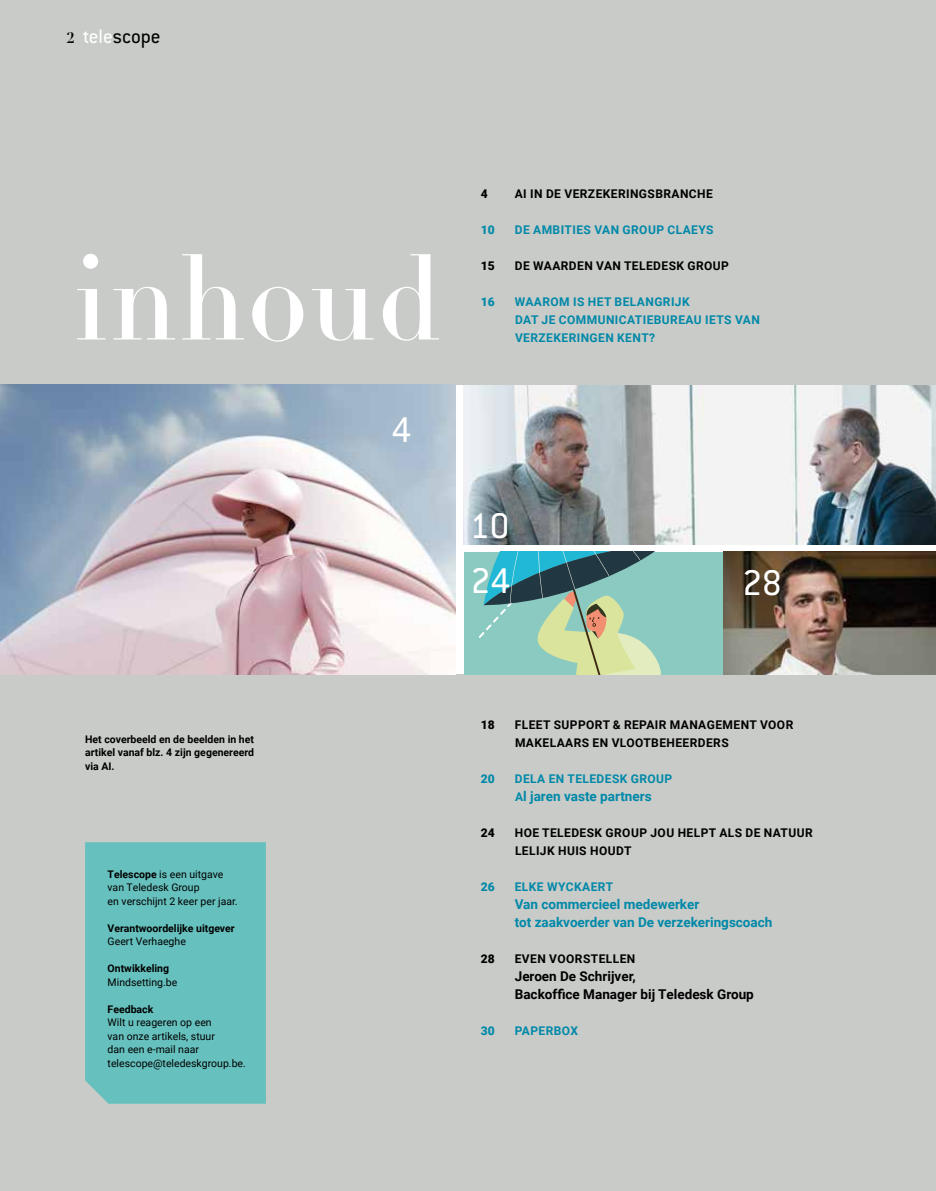
<style>
.page{position:relative;width:936px;height:1191px;background:#fff}
.page>*{position:absolute;margin:0;border:0;box-sizing:border-box;transform-origin:0 0}
.t1{font:115.8px "Didot LT Pro Headline";color:#fff}
.t2{font:39.15px/54.4px "Conduit ITC";color:#fff}
.t3{font:21.45px "Conduit ITC";color:#000}
.t4{font:700 13.5px/18px "Roboto";color:#0088a9}
.t5{font:700 13.5px/18px "Roboto";color:#000}
.t6{font:700 12px/18px "Roboto";letter-spacing:.035em;color:#000}
.t7{font:700 12px/18px "Roboto";letter-spacing:.035em;color:#0088a9}
.t8{font:900 12px "Roboto";color:#0088a9}
.t9{font:900 12px "Roboto";color:#000}
.t10{font:10.5px/13.5px "Roboto";color:#000}
.t11{font:700 10.5px/13.5px "Roboto";color:#000;text-align:justify}
.s1{font-family:"Didot LT Pro";font-weight:700;font-size:15px}
.s2{color:#fff}
.s3{font-weight:700}
.s4{font-size:12px}
</style>
<div class="page">
<img style="left:463px;top:385px;width:472px;height:159px">
<div style="left:0;top:0;width:935px;height:385px;background:#c8cbc7"></div>
<div style="left:0;top:674px;width:935px;height:517px;background:#c8cbc7"></div>
<img style="left:0;top:385px;width:455px;height:289px">
<svg style="left:464px;top:552px;width:259px;height:122px;background:#85bbad"></svg>
<img style="left:723px;top:552px;width:212px;height:122px">
<div style="left:85px;top:842px;width:181px;height:261px;background:#66c1be"></div>
<h3 class="t3" style="left:66px;top:23px;width:96px"><span class="s1">2</span> <span class="s2">tele</span>scope</h3>
<h1 class="t1" style="left:73px;top:228px;width:371px">inhoud</h1>
<h2 class="t2" style="left:391px;top:401px;width:21px">4</h2>
<p class="t9" style="left:480px;top:185px;width:8px">4</p>
<p class="t6" style="left:514px;top:184px;width:199px">AI IN DE VERZEKERINGSBRANCHE</p>
<p class="t8" style="left:480px;top:221px;width:15px">10</p>
<p class="t7" style="left:514px;top:220px;width:200px">DE AMBITIES VAN GROUP CLAEYS</p>
<p class="t9" style="left:480px;top:257px;width:15px">15</p>
<p class="t6" style="left:514px;top:256px;width:216px">DE WAARDEN VAN TELEDESK GROUP</p>
<p class="t8" style="left:480px;top:293px;width:15px">16</p>
<p class="t7" style="left:515px;top:292px;width:246px">WAAROM IS HET BELANGRIJK<br>DAT JE COMMUNICATIEBUREAU IETS VAN<br>VERZEKERINGEN KENT?</p>
<h2 class="t2" style="left:470px;top:497px;width:42px">10<br>24</h2>
<h2 class="t2" style="left:742px;top:554px;width:41px">28</h2>
<p class="t11" style="left:85px;top:732px;width:171px">Het coverbeeld en de beelden in het artikel vanaf blz. 4 zijn gegenereerd via AI.</p>
<p class="t10" style="left:108px;top:867px;width:132px"><span class="s3">Telescope</span> is een uitgave van Teledesk Group<br>en verschijnt 2 keer per jaar.</p>
<p class="t11" style="left:108px;top:921px;width:129px">Verantwoordelijke uitgever</p>
<p class="t10" style="left:108px;top:934px;width:80px">Geert Verhaeghe</p>
<p class="t11" style="left:108px;top:961px;width:63px">Ontwikkeling</p>
<p class="t10" style="left:108px;top:975px;width:71px">Mindsetting.be</p>
<p class="t11" style="left:108px;top:1002px;width:47px">Feedback</p>
<p class="t10" style="left:108px;top:1015px;width:140px">Wilt u reageren op een<br>van onze artikels, stuur<br>dan een e-mail naar telescope@teledeskgroup.be.</p>
<p class="t9" style="left:480px;top:716px;width:15px">18</p>
<p class="t6" style="left:515px;top:715px;width:280px">FLEET SUPPORT &amp; REPAIR MANAGEMENT VOOR<br>MAKELAARS EN VLOOTBEHEERDERS</p>
<p class="t8" style="left:481px;top:770px;width:15px">20</p>
<p class="t7" style="left:515px;top:769px;width:159px">DELA EN TELEDESK GROUP</p>
<p class="t4" style="left:515px;top:787px;width:138px"><span class="s4">A</span>l jaren vaste partners</p>
<p class="t9" style="left:480px;top:824px;width:15px">24</p>
<p class="t6" style="left:514px;top:823px;width:299px">HOE TELEDESK GROUP JOU HELPT ALS DE NATUUR<br>LELIJK HUIS HOUDT</p>
<p class="t8" style="left:480px;top:878px;width:15px">26</p>
<p class="t7" style="left:515px;top:877px;width:100px">ELKE WYCKAERT</p>
<p class="t4" style="left:514px;top:895px;width:259px">Van commercieel medewerker<br>tot zaakvoerder van De verzekeringscoach</p>
<p class="t9" style="left:480px;top:950px;width:15px">28</p>
<p class="t6" style="left:514px;top:949px;width:122px">EVEN VOORSTELLEN</p>
<p class="t5" style="left:514px;top:967px;width:240px">Jeroen De Schrijver,<br>Backoffice Manager bij Teledesk Group</p>
<p class="t8" style="left:480px;top:1022px;width:15px">30</p>
<p class="t7" style="left:514px;top:1021px;width:65px">PAPERBOX</p>
</div>
